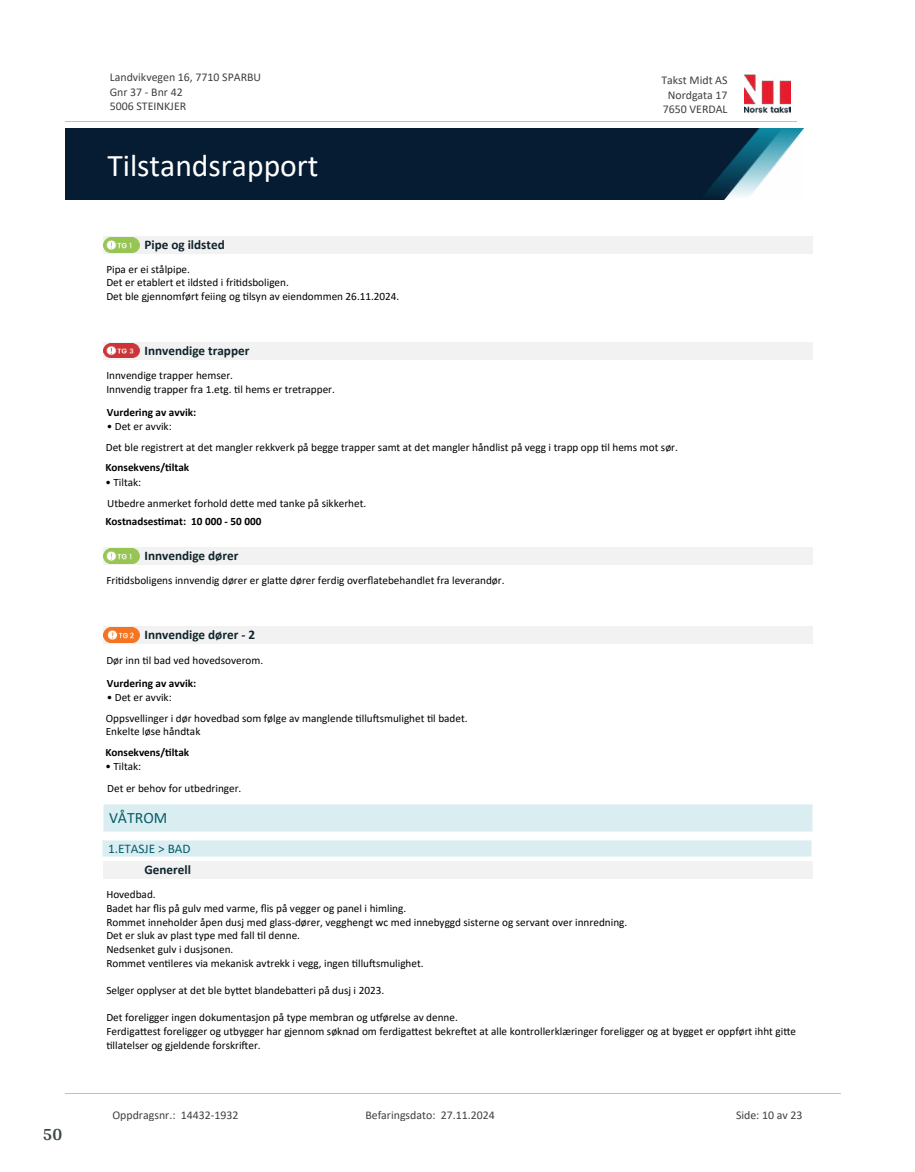
<style>
.page{position:relative;width:915px;height:1172px;background:#fff}
.page>*{position:absolute;margin:0;border:0;box-sizing:border-box;transform-origin:0 0}
.t1{font:31.65px "Calibri";color:#fff}
.t2{font:700 18px "Arya";color:#414749}
.t3{font:15.75px "Calibri";color:#065c69}
.t4{font:700 13.2px "Calibri";color:#0f252c}
.t5{font:13.2px "Calibri";color:#065c69}
.t6{font:11.85px/14.5px "Calibri";color:#404040}
.t7{font:11.25px/13.6px "Calibri";color:#000}
.t8{font:700 11.25px "Calibri";color:#000}
</style>
<div class="page">
<div style="left:104px;top:236px;width:708px;height:17px;background:#f2f2f2"></div>
<svg style="left:107px;top:252px;width:29px;height:1px"></svg>
<img style="left:104px;top:237px;width:35px;height:15px">
<div style="left:104px;top:343px;width:708px;height:17px;background:#f2f2f2"></div>
<img style="left:104px;top:343px;width:35px;height:15px">
<div style="left:104px;top:548px;width:708px;height:17px;background:#f2f2f2"></div>
<svg style="left:107px;top:563px;width:29px;height:1px"></svg>
<img style="left:104px;top:548px;width:35px;height:15px">
<div style="left:104px;top:627px;width:708px;height:17px;background:#f2f2f2"></div>
<svg style="left:107px;top:642px;width:29px;height:1px"></svg>
<img style="left:104px;top:627px;width:35px;height:15px">
<div style="left:104px;top:805px;width:708px;height:26px;background:#daeef2"></div>
<hr style="left:104px;top:804px;width:708px;height:1px;background:#eaf5f7">
<hr style="left:104px;top:831px;width:708px;height:1px;background:#eaf5f7">
<div style="left:104px;top:862px;width:708px;height:17px;background:#f2f2f2"></div>
<div style="left:103px;top:841px;width:708px;height:16px;background:#daeef2"></div>
<hr style="left:103px;top:841px;width:708px;height:1px;background:#eaf5f7">
<hr style="left:103px;top:857px;width:708px;height:1px;background:#eaf5f7">
<img style="left:744px;top:74px;width:46px;height:40px">
<hr style="left:65px;top:121px;width:731px;height:1px;background:#c0c0c0">
<img style="left:65px;top:129px;width:738px;height:71px">
<hr style="left:65px;top:1093px;width:775px;height:1px;background:#c0c0c0">
<h2 class="t2" style="left:43px;top:1123px;width:21px">50</h2>
<p class="t6" style="left:110px;top:70px;width:153px">Landvikvegen 16, 7710 SPARBU<br>Gnr 37 - Bnr 42<br>5006 STEINKJER</p>
<p class="t6" style="left:661px;top:73px;width:68px">Takst Midt AS</p>
<p class="t6" style="left:667px;top:87px;width:61px">Nordgata 17</p>
<p class="t6" style="left:662px;top:102px;width:66px">7650 VERDAL</p>
<h1 class="t1" style="left:107px;top:143px;width:213px">Tilstandsrapport</h1>
<p class="t4" style="left:144px;top:235px;width:82px">Pipe og ildsted</p>
<p class="t7" style="left:106px;top:262px;width:294px">Pipa er ei stålpipe.<br>Det er etablert et ildsted i fri琀椀dsboligen.<br>Det ble gjennomført feiing og 琀椀lsyn av eiendommen 26.11.2024.</p>
<p class="t4" style="left:144px;top:341px;width:106px">Innvendige trapper</p>
<p class="t7" style="left:106px;top:369px;width:230px">Innvendige trapper hemser.<br>Innvendig trapper fra 1.etg. 琀椀l hems er tretrapper.</p>
<p class="t8" style="left:107px;top:404px;width:91px">Vurdering av avvik:</p>
<p class="t7" style="left:106px;top:416px;width:573px;line-height:20.7px">• Det er avvik:<br>Det ble registrert at det mangler rekkverk på begge trapper samt at det mangler håndlist på vegg i trapp opp 琀椀l hems mot sør.</p>
<p class="t8" style="left:105px;top:460px;width:85px">Konsekvens/琀椀ltak</p>
<p class="t7" style="left:105px;top:471px;width:262px;line-height:21.8px">• Tiltak:<br>Utbedre anmerket forhold de琀琀e med tanke på sikkerhet.</p>
<p class="t8" style="left:105px;top:513px;width:157px">Kostnadses琀椀mat: 10 000 - 50 000</p>
<p class="t4" style="left:144px;top:546px;width:95px">Innvendige dører</p>
<p class="t7" style="left:106px;top:574px;width:399px">Fri琀椀dsboligens innvendig dører er gla琀琀e dører ferdig over昀氀atebehandlet fra leverandør.</p>
<p class="t4" style="left:144px;top:626px;width:112px">Innvendige dører - 2</p>
<p class="t7" style="left:106px;top:653px;width:158px">Dør inn 琀椀l bad ved hovedsoverom.</p>
<p class="t8" style="left:107px;top:675px;width:91px">Vurdering av avvik:</p>
<p class="t7" style="left:106px;top:686px;width:363px;line-height:20.7px">• Det er avvik:<br>Oppsvellinger i dør hovedbad som følge av manglende 琀椀llu昀琀smulighet 琀椀l badet.</p>
<p class="t7" style="left:106px;top:724px;width:96px">Enkelte løse håndtak</p>
<p class="t8" style="left:105px;top:744px;width:85px">Konsekvens/琀椀ltak</p>
<p class="t7" style="left:105px;top:755px;width:137px;line-height:21.8px">• Tiltak:<br>Det er behov for utbedringer.</p>
<h3 class="t3" style="left:109px;top:807px;width:60px">VÅTROM</h3>
<p class="t5" style="left:108px;top:840px;width:84px">1.ETASJE &gt; BAD</p>
<p class="t4" style="left:144px;top:860px;width:48px">Generell</p>
<p class="t7" style="left:106px;top:888px;width:522px">Hovedbad.<br>Badet har 昀氀is på gulv med varme, 昀氀is på vegger og panel i himling.<br>Rommet inneholder åpen dusj med glass-dører, vegghengt wc med innebyggd sisterne og servant over innredning.<br>Det er sluk av plast type med fall 琀椀l denne.<br>Nedsenket gulv i dusjsonen.<br>Rommet ven琀椀leres via mekanisk avtrekk i vegg, ingen 琀椀llu昀琀smulighet.</p>
<p class="t7" style="left:106px;top:983px;width:279px">Selger opplyser at det ble by琀琀et blandeba琀琀eri på dusj i 2023.</p>
<p class="t7" style="left:106px;top:1010px;width:691px">Det foreligger ingen dokumentasjon på type membran og u琀昀ørelse av denne.<br>Ferdiga琀琀est foreligger og utbygger har gjennom søknad om ferdiga琀琀est bekre昀琀et at alle kontrollerklæringer foreligger og at bygget er oppført ihht gi琀琀e琀椀llatelser og gjeldende forskri昀琀er.</p>
<p class="t6" style="left:112px;top:1107px;width:127px">Oppdragsnr.: 14432-1932</p>
<p class="t6" style="left:365px;top:1107px;width:131px">Befaringsdato: 27.11.2024</p>
<p class="t6" style="left:735px;top:1107px;width:68px">Side: 10 av 23</p>
</div>
